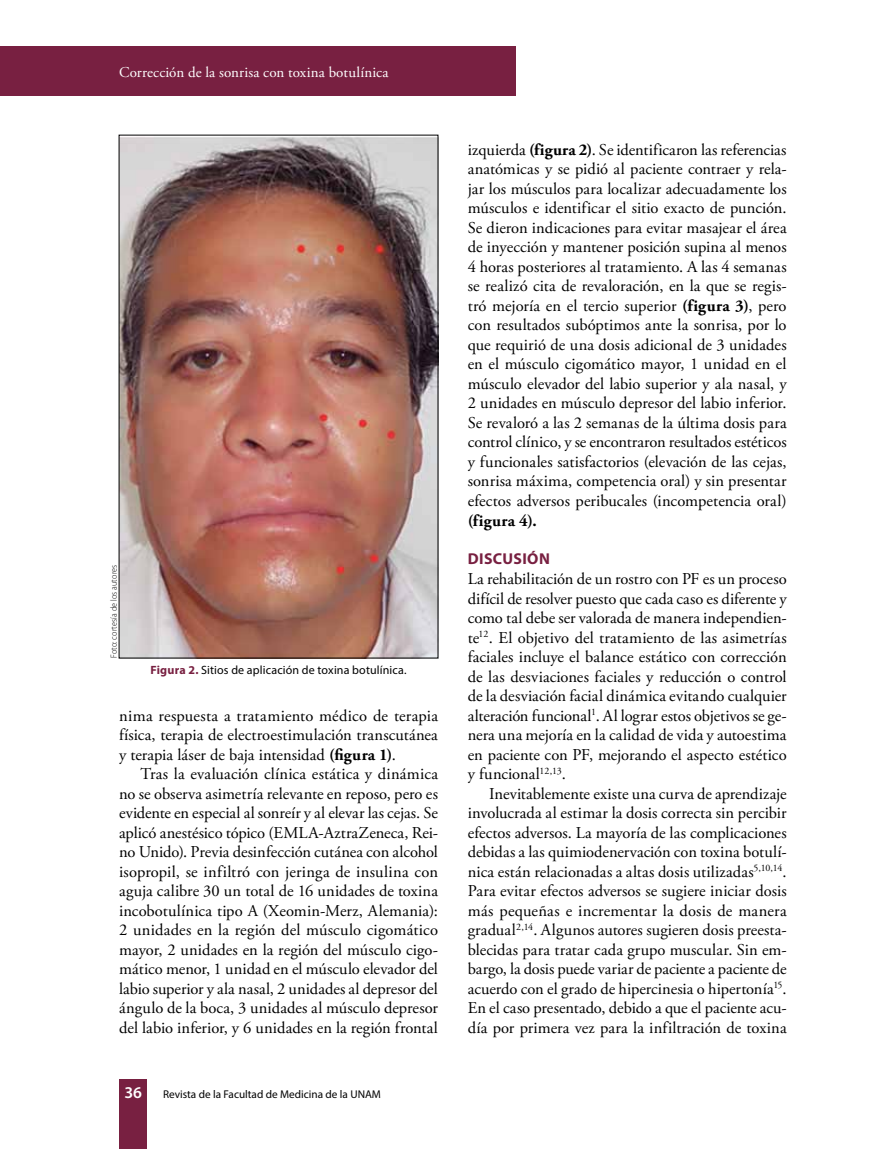
<style>
.page{position:relative;width:893px;height:1149px;background:#fff}
.page>*{position:absolute;margin:0;border:0;box-sizing:border-box;transform-origin:0 0}
.t1{font:16.5px/19.5px "Adobe Garamond Pro";color:#000;text-align:justify}
.t2{font:700 16.5px "Adobe Garamond Pro";letter-spacing:.025em;color:#000}
.t3{font:600 16.5px "Myriad Pro";color:#fff}
.t4{font:700 15.75px "Myriad Pro";letter-spacing:.025em;color:#782041}
.t5{font:15px "Adobe Garamond Pro";letter-spacing:.01em;color:#fff}
.t6{font:12px "Myriad Pro";letter-spacing:.01em;color:#000}
.t7{font:11.25px "Myriad Pro";color:#000}
.t8{font:300 9px "Myriad Pro";letter-spacing:.015em;color:#000;scale:.9 1}
.s1{font-weight:700;color:#782041}
.s2{font-weight:700}
</style>
<div class="page">
<div style="left:119px;top:1079px;width:28px;height:69px;background:#782041"></div>
<div style="left:0;top:47px;width:516px;height:49px;background:#782041"></div>
<img style="left:121px;top:137px;width:315px;height:519px">
<p class="t5" style="left:119px;top:63px;width:271px">Corrección de la sonrisa con toxina botulínica</p>
<p class="t8" style="left:109px;top:657px;width:105px;rotate:-90deg">Foto: cortesía de los autores</p>
<p class="t6" style="left:150px;top:662px;width:258px"><span class="s1">Figura 2.</span> Sitios de aplicación de toxina botulínica.</p>
<p class="t1" style="left:119px;top:706px;width:321px">nima respuesta a tratamiento médico de terapia física, terapia de electroestimulación transcutánea y terapia láser de baja intensidad <span class="s2">(figura 1)</span>.</p>
<p class="t1" style="left:119px;top:764px;width:321px;text-indent:21px">Tras la evaluación clínica estática y dinámica no se observa asimetría relevante en reposo, pero es evidente en especial al sonreír y al elevar las cejas. Se aplicó anestésico tópico (EMLA-AztraZeneca, Rei&shy;no Unido). Previa desinfección cutánea con alcohol isopropil, se infiltró con jeringa de insulina con aguja calibre 30 un total de 16 unidades de toxina incobotulínica tipo A (Xeomin-Merz, Alemania):<br>2 unidades en la región del músculo cigomático mayor, 2 unidades en la región del músculo cigo&shy;mático menor, 1 unidad en el músculo elevador del labio superior y ala nasal, 2 unidades al depresor del ángulo de la boca, 3 unidades al músculo depresor del labio inferior, y 6 unidades en la región frontal</p>
<p class="t3" style="left:124px;top:1081px;width:19px">36</p>
<p class="t7" style="left:163px;top:1086px;width:219px">Revista de la Facultad de Medicina de la UNAM</p>
<p class="t1" style="left:468px;top:140px;width:321px">izquierda <span class="s2">(figura 2)</span>. Se identificaron las referencias anatómicas y se pidió al paciente contraer y rela&shy;jar los músculos para localizar adecuadamente los músculos e identificar el sitio exacto de punción.<br>Se dieron indicaciones para evitar masajear el área de inyección y mantener posición supina al menos 4 horas posteriores al tratamiento. A las 4 semanas se realizó cita de revaloración, en la que se regis&shy;tró mejoría en el tercio superior <span class="s2">(figura 3)</span>, pero con resultados subóptimos ante la sonrisa, por lo que requirió de una dosis adicional de 3 unidades en el músculo cigomático mayor, 1 unidad en el músculo elevador del labio superior y ala nasal, y 2 unidades en músculo depresor del labio inferior.<br>Se revaloró a las 2 semanas de la última dosis para control clínico, y se encontraron resultados estéticos y funcionales satisfactorios (elevación de las cejas, sonrisa máxima, competencia oral) y sin presentar efectos adversos peribucales (incompetencia oral)</p>
<p class="t2" style="left:468px;top:510px;width:71px">(figura 4).</p>
<p class="t4" style="left:468px;top:548px;width:83px">DISCUSIÓN</p>
<p class="t1" style="left:468px;top:569px;width:320px">La rehabilitación de un rostro con PF es un proceso difícil de resolver puesto que cada caso es diferente y como tal debe ser valorada de manera independien&shy;te<sup>12</sup>. El objetivo del tratamiento de las asimetrías faciales incluye el balance estático con corrección de las desviaciones faciales y reducción o control de la desviación facial dinámica evitando cualquier alteración funcional<sup>1</sup>. Al lograr estos objetivos se ge&shy;nera una mejoría en la calidad de vida y autoestima en paciente con PF, mejorando el aspecto estético y funcional<sup>12,13</sup>.</p>
<p class="t1" style="left:468px;top:784px;width:321px;text-indent:21px">Inevitablemente existe una curva de aprendizaje involucrada al estimar la dosis correcta sin percibir efectos adversos. La mayoría de las complicaciones debidas a las quimiodenervación con toxina botulí&shy;nica están relacionadas a altas dosis utilizadas<sup>5,10,14</sup>.<br>Para evitar efectos adversos se sugiere iniciar dosis más pequeñas e incrementar la dosis de manera gradual<sup>2,14</sup>. Algunos autores sugieren dosis preesta&shy;blecidas para tratar cada grupo muscular. Sin em&shy;bargo, la dosis puede variar de paciente a paciente de acuerdo con el grado de hipercinesia o hipertonía<sup>15</sup>.<br>En el caso presentado, debido a que el paciente acu&shy;día por primera vez para la infiltración de toxina</p>
</div>
